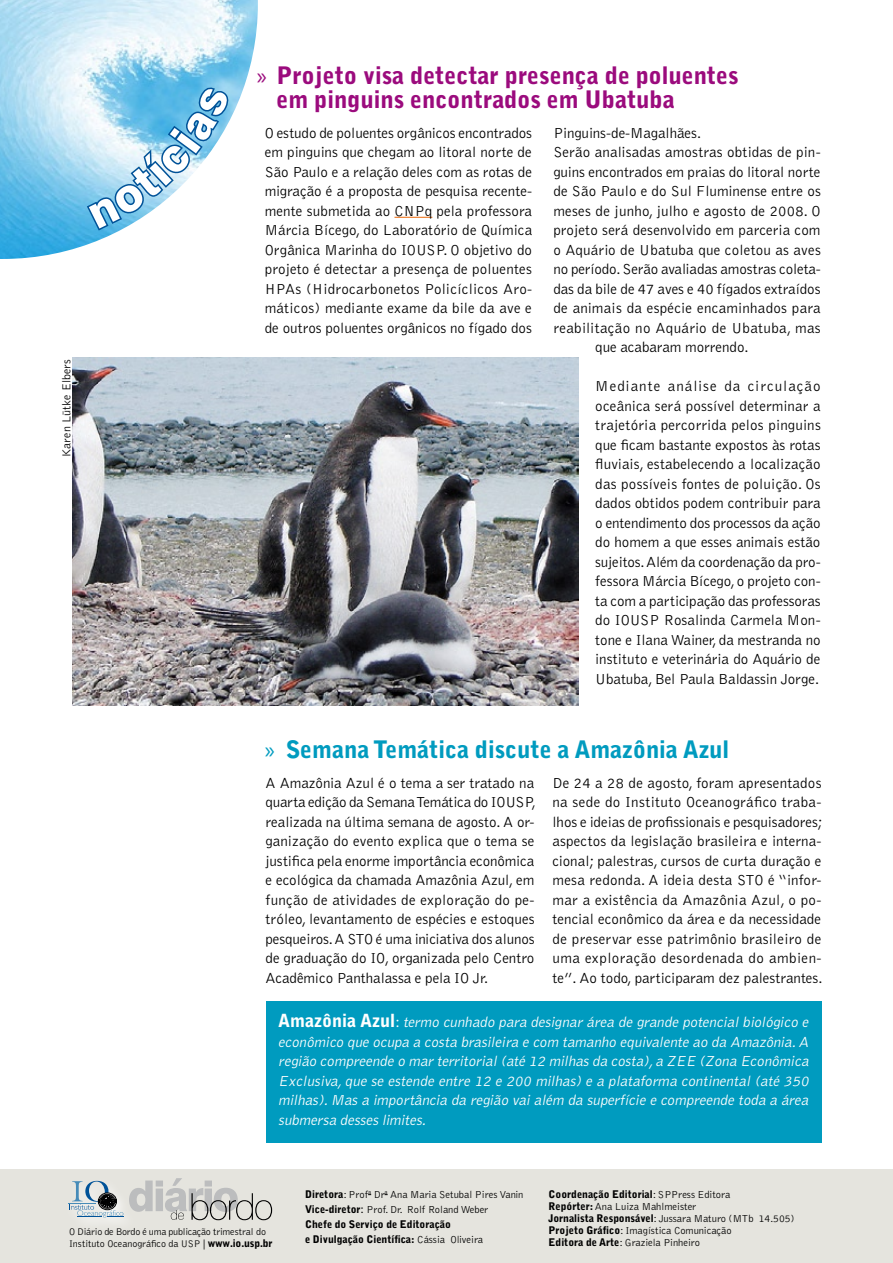
<style>
.page{position:relative;width:893px;height:1263px;background:#fff}
.page>*{position:absolute;margin:0;border:0;box-sizing:border-box;transform-origin:0 0}
.t1{font:900 24px/24px "Bell Gothic";letter-spacing:-.005em;color:#9b0b7d}
.t2{font:900 24px "Bell Gothic";letter-spacing:-.005em;color:#009bbf}
.t3{font:300 15px/19.5px "Bell Gothic";letter-spacing:-.005em;color:#000;text-align:justify}
.t4{font:italic 300 15px/19.5px "Bell Gothic";color:#fff;text-align:justify}
.t5{font:300 15px "Bell Gothic";letter-spacing:.02em;color:#000}
.t6{font:300 15px "Bell Gothic";letter-spacing:.015em;color:#000}
.t7{font:300 12px "Bell Gothic";letter-spacing:.005em;color:#000}
.t8{font:300 10.5px/12px "Bell Gothic";letter-spacing:-.005em;color:#000}
.t9{font:300 10.05px/12px "Bell Gothic";letter-spacing:-.015em;color:#000}
.s1{font-family:"Myriad Pro";font-weight:400}
.s2{font-weight:900;font-style:normal;font-size:18px}
.s3{font-style:normal}
.s4{font-weight:900;font-size:10.5px}
.s5{font-weight:900}
.s6{font-weight:700}
</style>
<div class="page">
<div style="left:0;top:1169px;width:893px;height:94px;background:#e5e4de"></div>
<svg style="left:68px;top:1178px;width:204px;height:42px"></svg>
<img style="left:0;top:0;width:258px;height:259px">
<hr style="left:394px;top:217px;width:38px;height:1px;background:#eb690a">
<div style="left:266px;top:1001px;width:555px;height:142px;background:#009bbf"></div>
<img style="left:72px;top:357px;width:506px;height:348px">
<svg style="left:85px;top:86px;width:147px;height:147px"></svg>
<p class="t7" style="left:60px;top:457px;width:99px;rotate:-90deg">Karen Lütke Elbers</p>
<h1 class="t1" style="left:276px;top:64px;width:464px;text-indent:-20px"><span class="s1">»</span> Projeto visa detectar presença de poluentes em pinguins encontrados em Ubatuba</h1>
<p class="t3" style="left:265px;top:123px;width:269px">O estudo de poluentes orgânicos encontrados em pinguins que chegam ao litoral norte de São Paulo e a relação deles com as rotas de migração é a proposta de pesquisa recente&shy;mente submetida ao CNPq pela professora Márcia Bícego, do Laboratório de Química Orgânica Marinha do IOUSP. O objetivo do projeto é detectar a presença de poluentes HPAs (Hidrocarbonetos Policíclicos Aro&shy;máticos) mediante exame da bile da ave e de outros poluentes orgânicos no fígado dos</p>
<p class="t3" style="left:553px;top:123px;width:149px">Pinguins-de-Magalhães.</p>
<p class="t3" style="left:553px;top:143px;width:269px">Serão analisadas amostras obtidas de pin-</p>
<p class="t3" style="left:553px;top:162px;width:269px">guins encontrados em praias do litoral norte</p>
<p class="t3" style="left:553px;top:182px;width:269px">de São Paulo e do Sul Fluminense entre os</p>
<p class="t6" style="left:553px;top:203px;width:269px">meses de junho, julho e agosto de 2008. O</p>
<p class="t3" style="left:553px;top:221px;width:269px">projeto será desenvolvido em parceria com</p>
<p class="t6" style="left:553px;top:242px;width:269px">o Aquário de Ubatuba que coletou as aves</p>
<p class="t3" style="left:553px;top:260px;width:269px">no período. Serão avaliadas amostras coleta-</p>
<p class="t3" style="left:553px;top:279px;width:269px">das da bile de 47 aves e 40 fígados extraídos</p>
<p class="t5" style="left:553px;top:300px;width:269px">de animais da espécie encaminhados para</p>
<p class="t5" style="left:553px;top:320px;width:269px">reabilitação no Aquário de Ubatuba, mas</p>
<p class="t3" style="left:595px;top:338px;width:155px">que acabaram morrendo.</p>
<p class="t3" style="left:595px;top:377px;width:227px">Mediante análise da circulação oceânica será possível determinar a trajetória percorrida pelos pinguins que ficam bastante expostos às rotas fluviais, estabelecendo a localização das possíveis fontes de poluição. Os dados obtidos podem contribuir para o entendimento dos processos da ação do homem a que esses animais estão sujeitos. Além da coordenação da pro&shy;fessora Márcia Bícego, o projeto con&shy;ta com a participação das professoras do IOUSP Rosalinda Carmela Mon&shy;tone e Ilana Wainer, da mestranda no instituto e veterinária do Aquário de Ubatuba, Bel Paula Baldassin Jorge.</p>
<h1 class="t2" style="left:265px;top:735px;width:466px"><span class="s1">»</span> Semana Temática discute a Amazônia Azul</h1>
<p class="t3" style="left:266px;top:773px;width:272px">A Amazônia Azul é o tema a ser tratado na quarta edição da Semana Temática do IOUSP, realizada na última semana de agosto. A or&shy;ganização do evento explica que o tema se justifica pela enorme importância econômica e ecológica da chamada Amazônia Azul, em função de atividades de exploração do pe&shy;tróleo, levantamento de espécies e estoques pesqueiros. A STO é uma iniciativa dos alunos de graduação do IO, organizada pelo Centro Acadêmico Panthalassa e pela IO Jr.</p>
<p class="t3" style="left:552px;top:773px;width:272px">De 24 a 28 de agosto, foram apresentados na sede do Instituto Oceanográfico traba&shy;lhos e ideias de profissionais e pesquisadores; aspectos da legislação brasileira e interna&shy;cional; palestras, cursos de curta duração e mesa redonda. A ideia desta STO é “infor&shy;mar a existência da Amazônia Azul, o po&shy;tencial econômico da área e da necessidade de preservar esse patrimônio brasileiro de uma exploração desordenada do ambien&shy;te”. Ao todo, participaram dez palestrantes.</p>
<p class="t4" style="left:278px;top:1013px;width:535px"><span class="s2">A m a z ô n i a A z u l</span> <span class="s3">:</span> termo cunhado para designar área de grande potencial biológico e econômico que ocupa a costa brasileira e com tamanho equivalente ao da Amazônia.A região compreende o mar territorial(até 12 milhas da costa),a ZEE (Zona Econômica Exclusiva,que se estende entre 12 e 200 milhas) e a plataforma continental (até 350 milhas).Mas a importância da região vai além da superfície e compreende toda a área submersa desses limites.</p>
<p class="t9" style="left:69px;top:1226px;width:205px">O Diário de Bordo é uma publicação trimestral do<br>Instituto Oceanográfico da USP | <span class="s4">www.io.usp.br</span></p>
<p class="t8" style="left:305px;top:1187px;width:220px;line-height:15px"><span class="s5">Diretora</span>: Prof<sup>a</sup> Dr<sup>a</sup> Ana Maria Setubal Pires Vanin <span class="s5">Vice-diretor</span><span class="s6">:</span> Prof. Dr. Rolf Roland Weber<br><span class="s5">Chefe do Serviço de Editoração<br>e Divulgação Científica:</span> Cássia Oliveira</p>
<p class="t8" style="left:549px;top:1188px;width:248px"><span class="s5">Coordenação Editorial</span>: SPPress Editora<br><span class="s5">Repórter:</span> Ana Luiza Mahlmeister<br><span class="s5">Jornalista Responsável</span>: Jussara Maturo (MTb 14.505)<br><span class="s5">Projeto Gráfico</span>: Imagística Comunicação<br><span class="s5">Editora de Arte</span>: Graziela Pinheiro</p>
</div>
